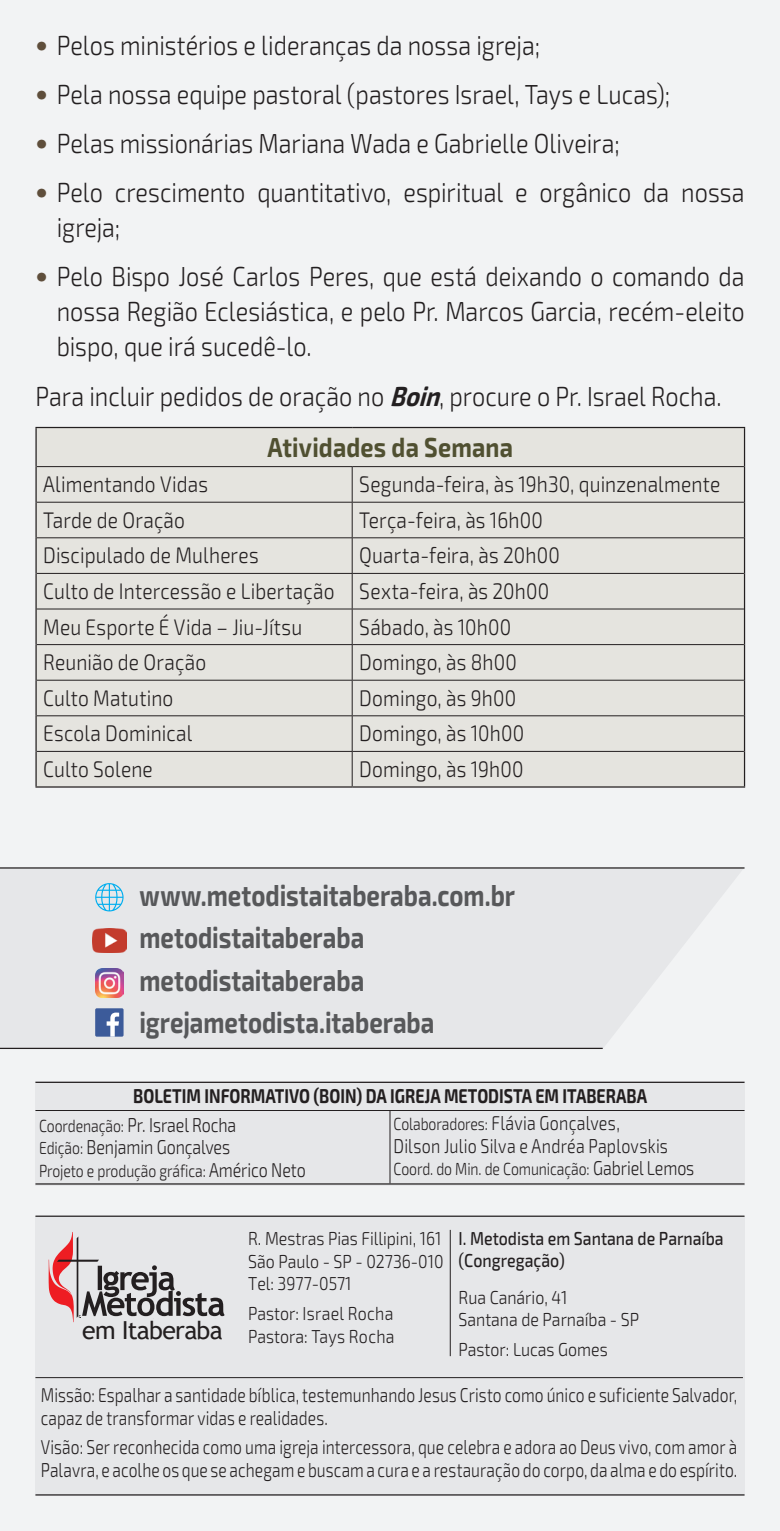
<style>
.page{position:relative;width:780px;height:1531px;background:#f2f3f4}
.page>*{position:absolute;margin:0;border:0;box-sizing:border-box;transform-origin:0 0}
.t1{font:700 30px "Exo 2";color:#57585a;scale:.8 1}
.Texto_12_Bullets{font:300 27.5px/35px "Exo 2";color:#231f20;scale:.85 1}
.Texto_12{font:300 27.5px "Exo 2";color:#231f20;scale:.85 1}
.Avisos_-_Bold{font:700 27.5px "Exo 2";letter-spacing:.005em;color:#505031;scale:.85 1}
.t2{font:24.75px "Trebuchet MS";letter-spacing:-.025em;color:#231f20}
.Texto_12-2{font:300 22.5px "Exo 2";letter-spacing:.01em;color:#231f20;scale:.85 1}
.expediente{font:300 20px/22.5px "Exo 2";letter-spacing:.005em;color:#231f20;scale:.78 1}
.expediente-2{font:300 20px/22.5px "Exo 2";letter-spacing:.005em;color:#231f20;scale:.8 1}
.t3{font:700 20px "Exo 2";color:#231f20;scale:.8 1}
.t4{font:300 18.75px "Exo 2";color:#231f20;scale:.85 1}
.t5{font:500 18.75px/22.5px "Exo 2";color:#231f20;scale:.85 1}
.t6{font:300 17.5px "Exo 2";letter-spacing:-.005em;color:#231f20;scale:.8 1}
.s1{font-family:"Helvetica Neue LT Std";font-weight:700;font-stretch:condensed;font-size:25px;color:#5f4e3b}
.s2{font-weight:700;font-style:italic}
.s3{font-size:17.5px}
.s4{font-size:20px}
</style>
<div class="page">
<div style="left:35px;top:1215px;width:709px;height:280px;background:#e6e7e9"></div>
<hr style="left:35px;top:1494px;width:709px;height:1px;background:#231f20">
<hr style="left:35px;top:1215px;width:709px;height:2px;background:#231f20">
<hr style="left:35px;top:1377px;width:708px;height:1px;background:#231f20">
<svg style="left:48px;top:1232px;width:177px;height:91px"></svg>
<hr style="left:450px;top:1230px;width:1px;height:126px;background:#231f20">
<div style="left:35px;top:1081px;width:709px;height:105px;background:#e6e7e9"></div>
<hr style="left:35px;top:1110px;width:355px;height:1px;background:#231f20">
<hr style="left:390px;top:1110px;width:354px;height:1px;background:#231f20">
<hr style="left:389px;top:1111px;width:1px;height:72px;background:#231f20">
<hr style="left:35px;top:1081px;width:355px;height:2px;background:#231f20">
<hr style="left:390px;top:1081px;width:354px;height:2px;background:#231f20">
<hr style="left:35px;top:1183px;width:355px;height:1px;background:#231f20">
<hr style="left:390px;top:1183px;width:354px;height:1px;background:#231f20">
<svg style="left:0;top:868px;width:744px;height:181px;fill:#e6e7e9"></svg>
<hr style="left:0;top:867px;width:744px;height:1px;background:#231f20">
<hr style="left:0;top:1048px;width:602px;height:1px;background:#231f20">
<svg style="left:95px;top:883px;width:28px;height:28px"></svg>
<img style="left:92px;top:928px;width:35px;height:24px">
<img style="left:95px;top:969px;width:28px;height:28px">
<div style="left:95px;top:1008px;width:28px;height:28px;background:#3c5b9a;border-radius:2px"></div>
<svg style="left:107px;top:1012px;width:12px;height:24px"></svg>
<div style="left:37px;top:428px;width:706px;height:358px;background:#e5e4df"></div>
<hr style="left:35px;top:427px;width:317px;height:1px;background:#231f20">
<hr style="left:35px;top:428px;width:2px;height:39px;background:#231f20">
<hr style="left:352px;top:427px;width:393px;height:1px;background:#231f20">
<hr style="left:743px;top:428px;width:2px;height:39px;background:#231f20">
<hr style="left:35px;top:467px;width:2px;height:35px;background:#231f20">
<hr style="left:743px;top:467px;width:2px;height:35px;background:#231f20">
<hr style="left:35px;top:502px;width:2px;height:36px;background:#231f20">
<hr style="left:743px;top:502px;width:2px;height:36px;background:#231f20">
<hr style="left:35px;top:538px;width:2px;height:35px;background:#231f20">
<hr style="left:743px;top:538px;width:2px;height:35px;background:#231f20">
<hr style="left:35px;top:573px;width:2px;height:36px;background:#231f20">
<hr style="left:743px;top:573px;width:2px;height:36px;background:#231f20">
<hr style="left:35px;top:609px;width:2px;height:35px;background:#231f20">
<hr style="left:743px;top:609px;width:2px;height:35px;background:#231f20">
<hr style="left:35px;top:644px;width:2px;height:36px;background:#231f20">
<hr style="left:743px;top:644px;width:2px;height:36px;background:#231f20">
<hr style="left:35px;top:680px;width:2px;height:36px;background:#231f20">
<hr style="left:743px;top:680px;width:2px;height:36px;background:#231f20">
<hr style="left:35px;top:716px;width:2px;height:35px;background:#231f20">
<hr style="left:743px;top:716px;width:2px;height:35px;background:#231f20">
<hr style="left:35px;top:751px;width:2px;height:35px;background:#231f20">
<hr style="left:743px;top:751px;width:2px;height:35px;background:#231f20">
<hr style="left:35px;top:786px;width:317px;height:1px;background:#231f20">
<hr style="left:352px;top:786px;width:393px;height:1px;background:#231f20">
<hr style="left:37px;top:466px;width:315px;height:1px;background:#231f20">
<hr style="left:352px;top:466px;width:391px;height:1px;background:#231f20">
<hr style="left:352px;top:467px;width:1px;height:35px;background:#231f20">
<hr style="left:37px;top:502px;width:315px;height:1px;background:#231f20">
<hr style="left:352px;top:502px;width:391px;height:1px;background:#231f20">
<hr style="left:352px;top:502px;width:1px;height:35px;background:#231f20">
<hr style="left:37px;top:537px;width:315px;height:1px;background:#231f20">
<hr style="left:352px;top:537px;width:391px;height:1px;background:#231f20">
<hr style="left:352px;top:538px;width:1px;height:35px;background:#231f20">
<hr style="left:37px;top:573px;width:315px;height:1px;background:#231f20">
<hr style="left:352px;top:573px;width:391px;height:1px;background:#231f20">
<hr style="left:352px;top:574px;width:1px;height:35px;background:#231f20">
<hr style="left:37px;top:608px;width:315px;height:1px;background:#231f20">
<hr style="left:352px;top:608px;width:391px;height:1px;background:#231f20">
<hr style="left:352px;top:609px;width:1px;height:35px;background:#231f20">
<hr style="left:37px;top:644px;width:315px;height:1px;background:#231f20">
<hr style="left:352px;top:644px;width:391px;height:1px;background:#231f20">
<hr style="left:352px;top:645px;width:1px;height:35px;background:#231f20">
<hr style="left:37px;top:680px;width:315px;height:1px;background:#231f20">
<hr style="left:352px;top:680px;width:391px;height:1px;background:#231f20">
<hr style="left:352px;top:680px;width:1px;height:35px;background:#231f20">
<hr style="left:37px;top:715px;width:315px;height:1px;background:#231f20">
<hr style="left:352px;top:715px;width:391px;height:1px;background:#231f20">
<hr style="left:352px;top:716px;width:1px;height:35px;background:#231f20">
<hr style="left:37px;top:751px;width:315px;height:1px;background:#231f20">
<hr style="left:352px;top:751px;width:391px;height:1px;background:#231f20">
<hr style="left:352px;top:752px;width:1px;height:34px;background:#231f20">
<p class="Texto_12_Bullets" style="left:35px;top:28px;width:595px"><span class="s1">•</span> Pelos ministérios e lideranças da nossa igreja;</p>
<p class="Texto_12_Bullets" style="left:35px;top:77px;width:748px"><span class="s1">•</span> Pela nossa equipe pastoral (pastores Israel, Tays e Lucas);</p>
<p class="Texto_12_Bullets" style="left:35px;top:126px;width:688px"><span class="s1">•</span> Pelas missionárias Mariana Wada e Gabrielle Oliveira;</p>
<p class="Texto_12_Bullets" style="left:57px;top:176px;width:810px;text-indent:-21px"><span class="s1">•</span> Pelo crescimento quantitativo, espiritual e orgânico da nossa igreja;</p>
<p class="Texto_12_Bullets" style="left:57px;top:260px;width:810px;text-align:justify;text-indent:-21px"><span class="s1">•</span> Pelo Bispo José Carlos Peres, que está deixando o comando da nossa Região Eclesiástica, e pelo Pr. Marcos Garcia, recém-eleito bispo, que irá sucedê-lo.</p>
<p class="Texto_12" style="left:35px;top:380px;width:808px">Para incluir pedidos de oração no <span class="s2">Boin</span>, procure o Pr. Israel Rocha.</p>
<p class="Avisos_-_Bold" style="left:267px;top:431px;width:290px">Atividades da Semana</p>
<p class="Texto_12-2" style="left:43px;top:471px;width:195px">Alimentando Vidas</p>
<p class="Texto_12-2" style="left:359px;top:471px;width:426px">Segunda-feira, às 19h30, quinzenalmente</p>
<p class="Texto_12-2" style="left:43px;top:507px;width:168px">Tarde de Oração</p>
<p class="Texto_12-2" style="left:359px;top:507px;width:217px">Terça-feira, às 16h00</p>
<p class="Texto_12-2" style="left:43px;top:542px;width:255px">Discipulado de Mulheres</p>
<p class="Texto_12-2" style="left:359px;top:542px;width:237px">Quarta-feira, às 20h00</p>
<p class="Texto_12-2" style="left:43px;top:578px;width:344px">Culto de Intercessão e Libertação</p>
<p class="Texto_12-2" style="left:359px;top:578px;width:225px">Sexta-feira, às 20h00</p>
<p class="Texto_12-2" style="left:43px;top:614px;width:306px">Meu Esporte É Vida – Jiu-Jítsu</p>
<p class="Texto_12-2" style="left:359px;top:614px;width:180px">Sábado, às 10h00</p>
<p class="Texto_12-2" style="left:43px;top:649px;width:193px">Reunião de Oração</p>
<p class="Texto_12-2" style="left:359px;top:649px;width:187px">Domingo, às 8h00</p>
<p class="Texto_12-2" style="left:43px;top:685px;width:155px">Culto Matutino</p>
<p class="Texto_12-2" style="left:359px;top:685px;width:186px">Domingo, às 9h00</p>
<p class="Texto_12-2" style="left:43px;top:720px;width:177px">Escola Dominical</p>
<p class="Texto_12-2" style="left:359px;top:720px;width:195px">Domingo, às 10h00</p>
<p class="Texto_12-2" style="left:43px;top:756px;width:130px">Culto Solene</p>
<p class="Texto_12-2" style="left:359px;top:756px;width:195px">Domingo, às 19h00</p>
<p class="t1" style="left:139px;top:877px;width:471px">www.metodistaitaberaba.com.br</p>
<p class="t1" style="left:139px;top:920px;width:283px">metodistaitaberaba</p>
<p class="t1" style="left:139px;top:962px;width:283px">metodistaitaberaba</p>
<p class="t1" style="left:139px;top:1005px;width:370px">igrejametodista.itaberaba</p>
<p class="t3" style="left:133px;top:1084px;width:644px">BOLETIM INFORMATIVO (BOIN) DA IGREJA METODISTA EM ITABERABA</p>
<p class="expediente-2" style="left:39px;top:1114px;width:248px"><span class="s3">Coordenação:</span> Pr. Israel Rocha</p>
<p class="expediente-2" style="left:39px;top:1136px;width:240px"><span class="s3">Edição:</span> Benjamin Gonçalves</p>
<p class="t6" style="left:39px;top:1160px;width:335px">Projeto e produção gráfica: <span class="s4">Américo Neto</span></p>
<p class="expediente-2" style="left:393px;top:1112px;width:344px"><span class="s3">Colaboradores:</span> Flávia Gonçalves,<br>Dilson Julio Silva e Andréa Paplovskis</p>
<p class="t6" style="left:393px;top:1159px;width:377px">Coord. do Min. de Comunicação: <span class="s4">Gabriel Lemos</span></p>
<p class="t2" style="left:82px;top:1315px;width:142px">em Itaberaba</p>
<p class="t4" style="left:248px;top:1228px;width:229px">R. Mestras Pias Fillipini, 161</p>
<p class="t4" style="left:248px;top:1250px;width:231px">São Paulo - SP - 02736-010</p>
<p class="t4" style="left:248px;top:1273px;width:123px">Tel: 3977-0571</p>
<p class="t4" style="left:248px;top:1302px;width:172px">Pastor: Israel Rocha</p>
<p class="t4" style="left:248px;top:1325px;width:174px">Pastora: Tays Rocha</p>
<p class="t5" style="left:458px;top:1227px;width:313px">I. Metodista em Santana de Parnaíba (Congregação)</p>
<p class="t4" style="left:458px;top:1286px;width:130px">Rua Canário, 41</p>
<p class="t4" style="left:458px;top:1309px;width:214px">Santana de Parnaíba - SP</p>
<p class="t4" style="left:458px;top:1338px;width:177px">Pastor: Lucas Gomes</p>
<p class="expediente" style="left:41px;top:1384px;width:894px">Missão: Espalhar a santidade bíblica, testemunhando Jesus Cristo como único e suficiente Salvador, capaz de transformar vidas e realidades.</p>
<p class="expediente" style="left:41px;top:1436px;width:894px">Visão: Ser reconhecida como uma igreja intercessora, que celebra e adora ao Deus vivo, com amor à<br>Palavra, e acolhe os que se achegam e buscam a cura e a restauração do corpo, da alma e do espírito.</p>
</div>
